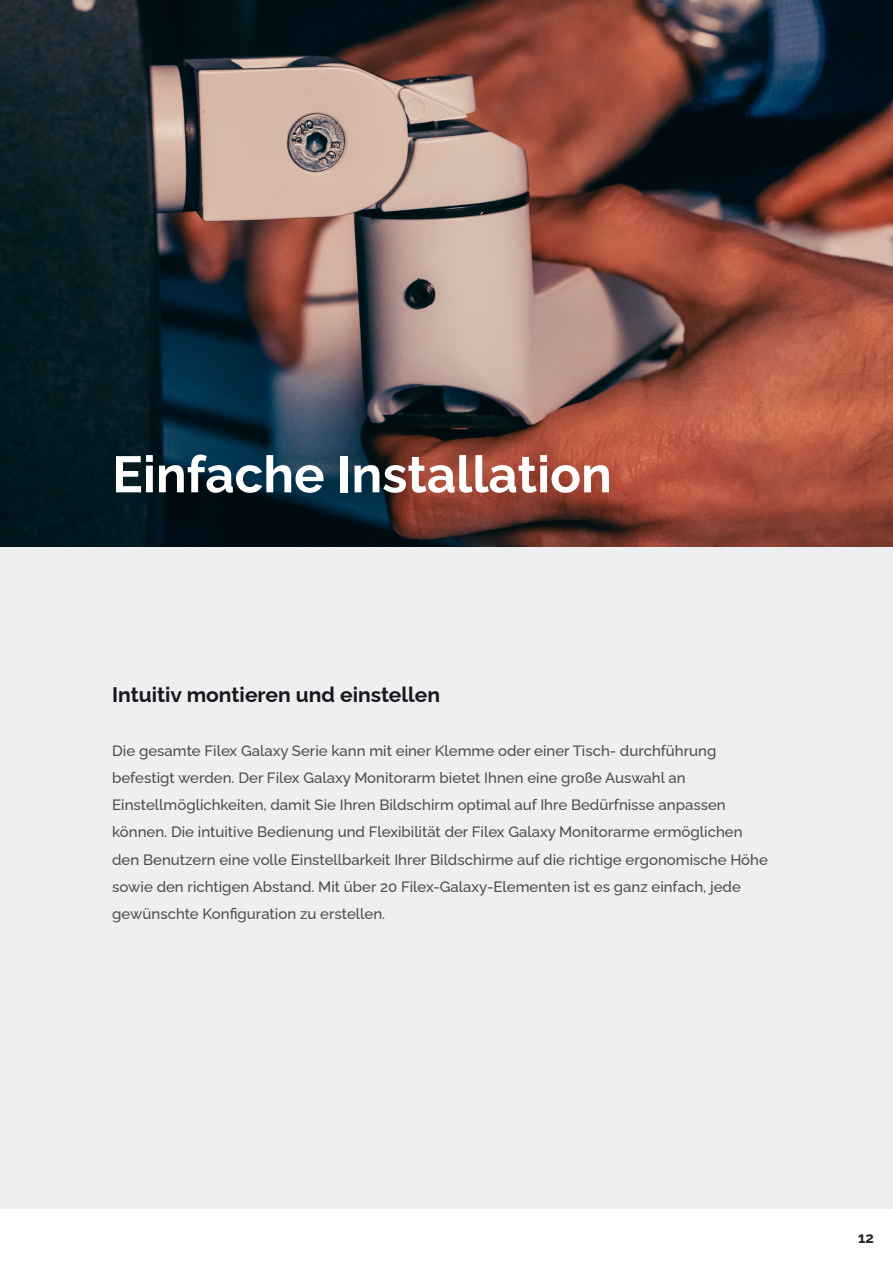
<style>
.page{position:relative;width:893px;height:1263px;background:#fff}
.page>*{position:absolute;margin:0;border:0;box-sizing:border-box;transform-origin:0 0}
.t1{font:700 51px "Raleway";color:#fff}
.t2{font:700 21px "Raleway";color:#18181c}
.t3{font:500 15px/27px "Raleway";color:#4d4c4f}
.t4{font:700 15px "Raleway";color:#231f20}
</style>
<div class="page">
<div style="left:1px;top:547px;width:892px;height:662px;background:#edeff0"></div>
<img style="left:0;top:0;width:893px;height:546px">
<p class="t1" style="left:112px;top:434px;width:501px">Einfache Installation</p>
<p class="t2" style="left:112px;top:678px;width:329px">Intuitiv montieren und einstellen</p>
<p class="t3" style="left:112px;top:736px;width:657px">Die gesamte Filex Galaxy Serie kann mit einer Klemme oder einer Tisch- durchführung befestigt werden. Der Filex Galaxy Monitorarm bietet Ihnen eine große Auswahl an Einstellmöglichkeiten, damit Sie Ihren Bildschirm optimal auf Ihre Bedürfnisse anpassen können. Die intuitive Bedienung und Flexibilität der Filex Galaxy Monitorarme ermöglichen den Benutzern eine volle Einstellbarkeit Ihrer Bildschirme auf die richtige ergonomische Höhe sowie den richtigen Abstand. Mit über 20 Filex-Galaxy-Elementen ist es ganz einfach, jede gewünschte Konfiguration zu erstellen.</p>
<p class="t4" style="left:858px;top:1226px;width:17px">12</p>
</div>
